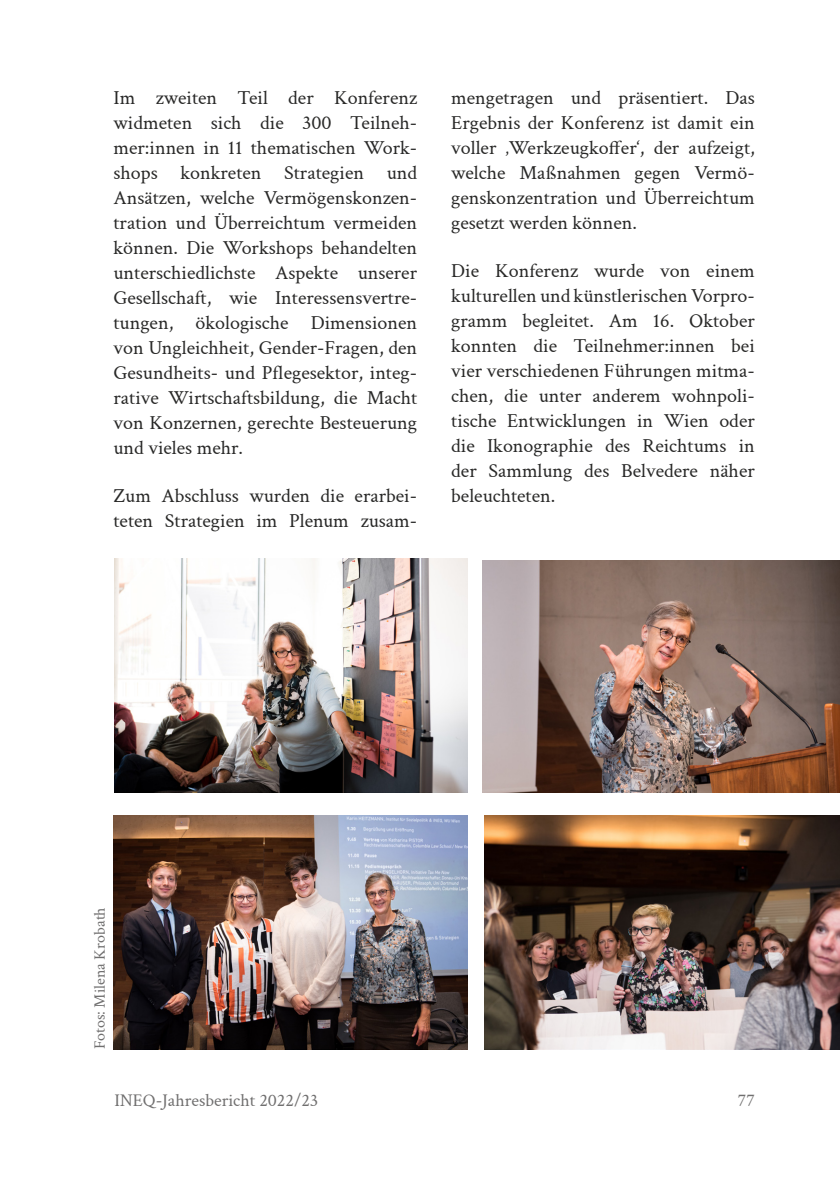
<style>
.page{position:relative;width:840px;height:1191px;background:#fff}
.page>*{position:absolute;margin:0;border:0;box-sizing:border-box;transform-origin:0 0}
.t1{font:20px/25px "Crimson Text";color:#282827;text-align:justify}
.t2{font:18px "Crimson Text";color:#706f6f}
.t3{font:16px "Crimson Text";color:#706f6f}
</style>
<div class="page">
<img style="left:115px;top:558px;width:352px;height:235px">
<img style="left:113px;top:815px;width:354px;height:235px">
<img style="left:484px;top:815px;width:355px;height:235px">
<img style="left:482px;top:560px;width:357px;height:233px">
<p class="t1" style="left:113px;top:84px;width:305px">Im zweiten Teil der Konferenz widmeten sich die 300 Teilneh&shy;mer:innen in 11 thematischen Work&shy;shops konkreten Strategien und Ansätzen, welche Vermögenskonzen&shy;tration und Überreichtum vermeiden können. Die Workshops behandelten unterschiedlichste Aspekte unserer Gesellschaft, wie Interessensvertre&shy;tungen, ökologische Dimensionen von Ungleichheit, Gender-Fragen, den Gesundheits- und Pflegesektor, integ&shy;rative Wirtschaftsbildung, die Macht von Konzernen, gerechte Besteuerung und vieles mehr.</p>
<p class="t1" style="left:113px;top:482px;width:305px">Zum Abschluss wurden die erarbei&shy;teten Strategien im Plenum zusam-</p>
<p class="t1" style="left:451px;top:84px;width:305px">mengetragen und präsentiert. Das Ergebnis der Konferenz ist damit ein voller ‚Werkzeugkoffer‘, der aufzeigt, welche Maßnahmen gegen Vermö&shy;genskonzentration und Überreichtum gesetzt werden können.</p>
<p class="t1" style="left:451px;top:257px;width:305px">Die Konferenz wurde von einem kulturellen und künstlerischen Vorpro&shy;gramm begleitet. Am 16. Oktober konnten die Teilnehmer:innen bei vier verschiedenen Führungen mitma&shy;chen, die unter anderem wohnpoli&shy;tische Entwicklungen in Wien oder die Ikonographie des Reichtums in der Sammlung des Belvedere näher beleuchteten.</p>
<p class="t3" style="left:88px;top:1049px;width:143px;rotate:-90deg">Fotos: Milena Krobath</p>
<p class="t2" style="left:115px;top:1087px;width:205px">INEQ-Jahresbericht 2022/23</p>
<p class="t2" style="left:737px;top:1087px;width:18px">77</p>
</div>
